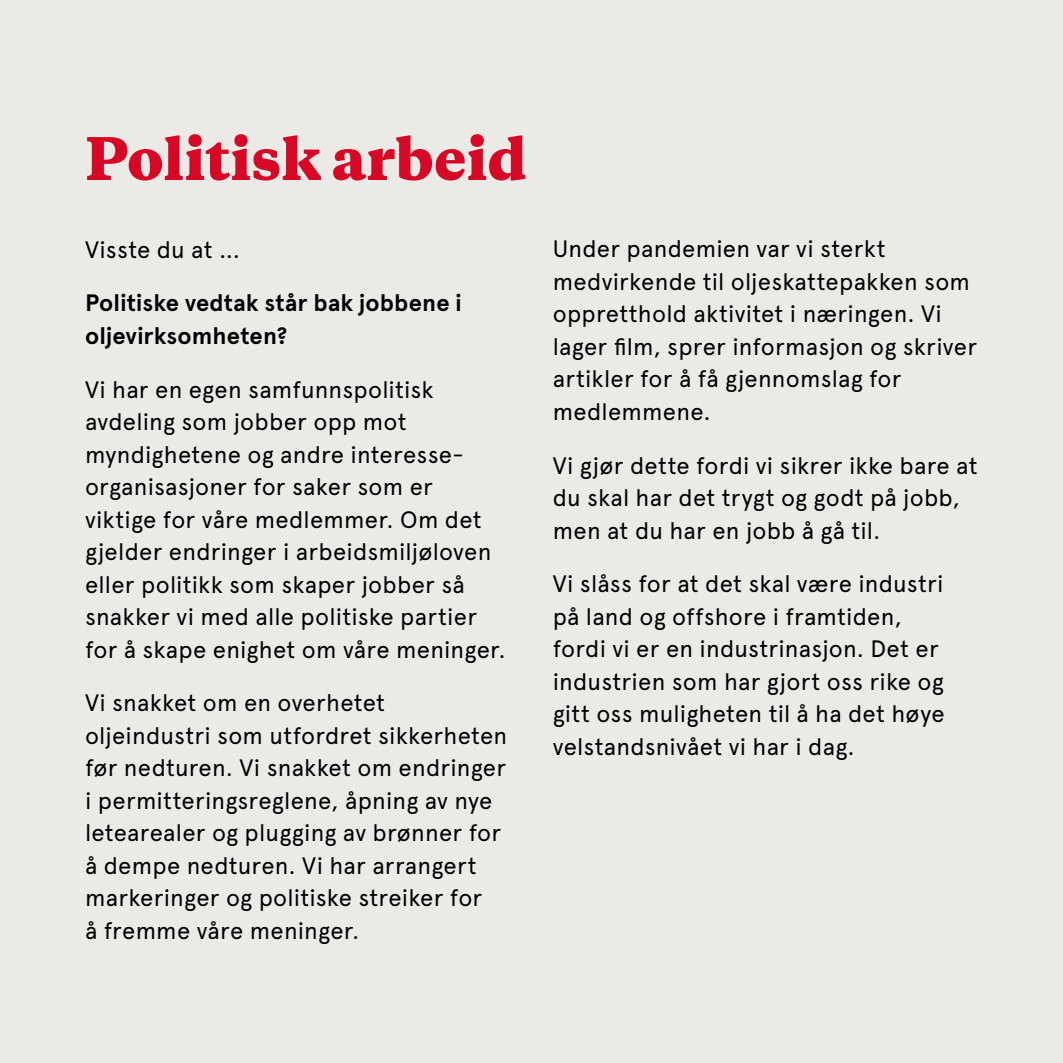
<style>
.page{position:relative;width:1063px;height:1063px;background:#eceae6}
.page>*{position:absolute;margin:0;border:0;box-sizing:border-box;transform-origin:0 0}
.t1{font:800 55px "Copernicus";color:#d60825}
.t2{font:23.75px/32.5px "Apercu";letter-spacing:.01em;color:#000}
.t3{font:700 23.75px/32.5px "Apercu";letter-spacing:.01em;color:#000}
</style>
<div class="page">
<h1 class="t1" style="left:85px;top:122px;width:443px">Politisk arbeid</h1>
<p class="t2" style="left:85px;top:233px;width:156px">Visste du at ...</p>
<p class="t3" style="left:85px;top:287px;width:378px">Politiske vedtak står bak jobbene i oljevirksomheten?</p>
<p class="t2" style="left:85px;top:373px;width:422px">Vi har en egen samfunnspolitisk avdeling som jobber opp mot myndighetene og andre interesse&shy;organisasjoner for saker som er viktige for våre medlemmer. Om det gjelder endringer i arbeidsmiljøloven eller politikk som skaper jobber så snakker vi med alle politiske partier for å skape enighet om våre meninger.</p>
<p class="t2" style="left:85px;top:687px;width:424px">Vi snakket om en overhetet oljeindustri som utfordret sikkerheten før nedturen. Vi snakket om endringer i permitteringsreglene, åpning av nye letearealer og plugging av brønner for å dempe nedturen. Vi har arrangert markeringer og politiske streiker for<br>å fremme våre meninger.</p>
<p class="t2" style="left:553px;top:233px;width:426px">Under pandemien var vi sterkt medvirkende til oljeskattepakken som oppretthold aktivitet i næringen. Vi lager film, sprer informasjon og skriver artikler for å få gjennomslag for medlemmene.</p>
<p class="t2" style="left:553px;top:449px;width:426px">Vi gjør dette fordi vi sikrer ikke bare at du skal har det trygt og godt på jobb, men at du har en jobb å gå til.</p>
<p class="t2" style="left:553px;top:568px;width:393px">Vi slåss for at det skal være industri på land og offshore i framtiden, fordi vi er en industrinasjon. Det er industrien som har gjort oss rike og gitt oss muligheten til å ha det høye velstandsnivået vi har i dag.</p>
</div>
